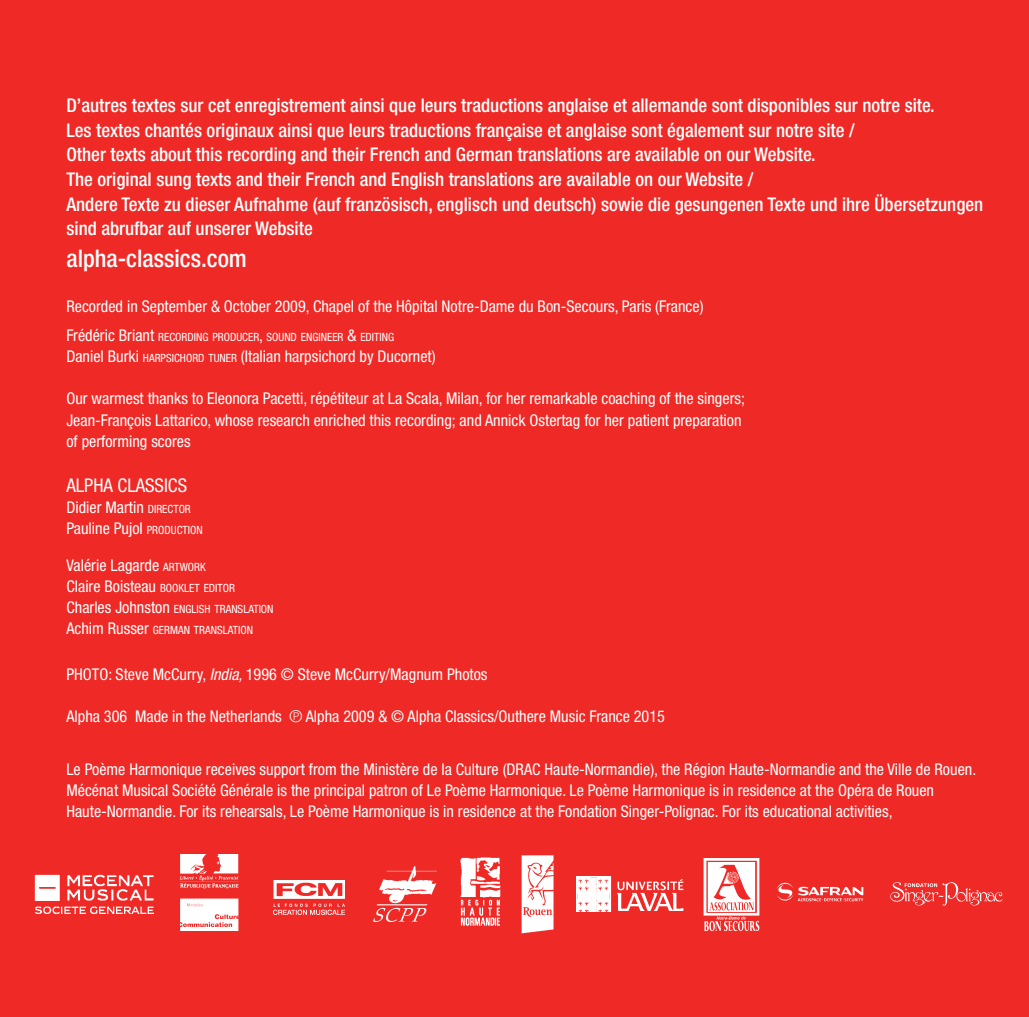
<style>
.page{position:relative;width:1029px;height:1017px;background:#fff}
.page>*{position:absolute;margin:0;border:0;box-sizing:border-box;transform-origin:0 0}
.t1{font:500 condensed 24.3px "Helvetica Neue";color:#fff}
.t2{font:500 condensed 18.9px/24.6px "Helvetica Neue";color:#fff}
.t3{font:condensed 18.9px "Helvetica Neue";color:#fff}
.t4{font:condensed 16.2px/21px "Helvetica Neue";color:#fff}
.t5{font:condensed 11.4px/21px "Helvetica Neue";color:#fff}
.s1{font-size:16.2px}
.s2{font-size:11.4px}
.s3{font-style:italic}
.s4{font-family:"Circlpla Plain";font-stretch:normal}
</style>
<div class="page">
<div style="left:0;top:0;width:1028px;height:1016px;background:#ee2926"></div>
<img style="left:34px;top:874px;width:119px;height:39px">
<img style="left:179px;top:854px;width:60px;height:76px">
<img style="left:373px;top:866px;width:63px;height:55px">
<img style="left:521px;top:855px;width:33px;height:78px">
<img style="left:273px;top:880px;width:72px;height:34px">
<img style="left:460px;top:857px;width:41px;height:69px">
<img style="left:576px;top:876px;width:107px;height:35px">
<img style="left:703px;top:858px;width:57px;height:73px">
<img style="left:777px;top:882px;width:87px;height:20px">
<img style="left:890px;top:882px;width:112px;height:23px">
<p class="t2" style="left:66px;top:93px;width:918px">D’autres textes sur cet enregistrement ainsi que leurs traductions anglaise et allemande sont disponibles sur notre site.<br>Les textes chantés originaux ainsi que leurs traductions française et anglaise sont également sur notre site /<br>Other texts about this recording and their French and German translations are available on our Website.<br>The original sung texts and their French and English translations are available on our Website /<br>Andere Texte zu dieser Aufnahme (auf französisch, englisch und deutsch) sowie die gesungenen Texte und ihre Übersetzungen sind abrufbar auf unserer Website</p>
<p class="t1" style="left:66px;top:243px;width:182px">alpha-classics.com</p>
<p class="t4" style="left:66px;top:296px;width:638px">Recorded in September &amp; October 2009, Chapel of the Hôpital Notre-Dame du Bon-Secours, Paris (France)</p>
<p class="t5" style="left:66px;top:326px;width:329px"><span class="s1">Frédéric Briant</span> RECORDING PRODUCER<span class="s1">,</span> SOUND ENGINEER <span class="s1">&amp;</span> EDITING</p>
<p class="t4" style="left:66px;top:346px;width:370px">Daniel Burki <span class="s2">HARPSICHORD TUNER</span> (Italian harpsichord by Ducornet)</p>
<p class="t4" style="left:66px;top:388px;width:679px">Our warmest thanks to Eleonora Pacetti, répétiteur at La Scala, Milan, for her remarkable coaching of the singers;<br>Jean-François Lattarico, whose research enriched this recording; and Annick Ostertag for her patient preparation of performing scores</p>
<p class="t3" style="left:66px;top:474px;width:122px">ALPHA CLASSICS</p>
<p class="t4" style="left:66px;top:497px;width:138px">Didier Martin <span class="s2">DIRECTOR<br></span>Pauline Pujol <span class="s2">PRODUCTION</span></p>
<p class="t4" style="left:66px;top:554px;width:170px">Valérie Lagarde <span class="s2">ARTWORK<br></span>Claire Boisteau <span class="s2">BOOKLET EDITOR</span></p>
<p class="t5" style="left:66px;top:598px;width:209px"><span class="s1">Charles Johnston</span> ENGLISH TRANSLATION<br><span class="s1">Achim Russer</span> GERMAN TRANSLATION</p>
<p class="t4" style="left:66px;top:663px;width:422px">PHOTO: Steve McCurry, <span class="s3">India,</span> 1996 © Steve McCurry/Magnum Photos</p>
<p class="t4" style="left:66px;top:705px;width:600px">Alpha 306 Made in the Netherlands <span class="s4">p</span> Alpha 2009 &amp; © Alpha Classics/Outhere Music France 2015</p>
<p class="t4" style="left:66px;top:758px;width:911px">Le Poème Harmonique receives support from the Ministère de la Culture (DRAC Haute-Normandie), the Région Haute-Normandie and the Ville de Rouen.<br>Mécénat Musical Société Générale is the principal patron of Le Poème Harmonique. Le Poème Harmonique is in residence at the Opéra de Rouen<br>Haute-Normandie. For its rehearsals, Le Poème Harmonique is in residence at the Fondation Singer-Polignac. For its educational activities,</p>
</div>
